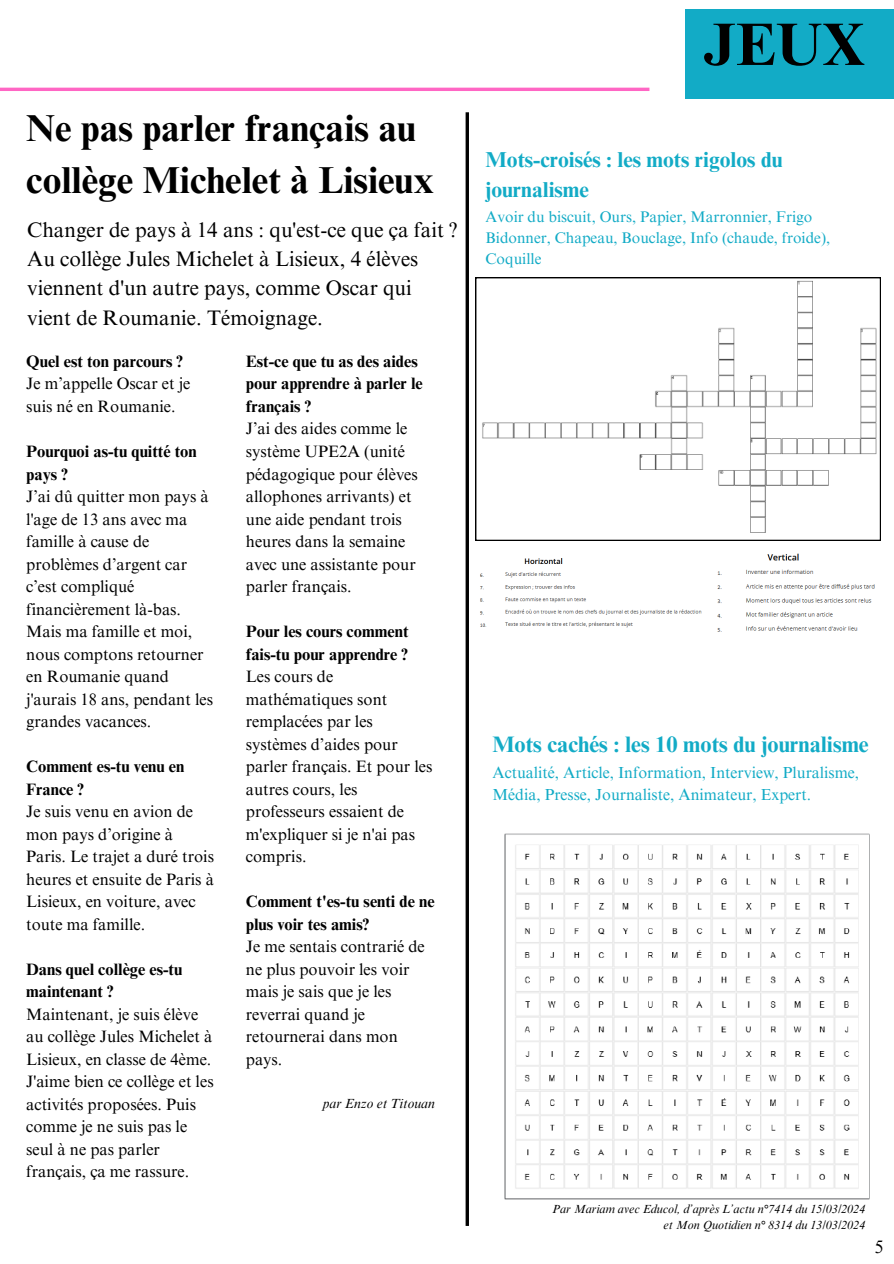
<style>
.page{position:relative;width:894px;height:1264px;background:#fff}
.page>*{position:absolute;margin:0;border:0;box-sizing:border-box;transform-origin:0 0}
.t1{font:700 60px "Times NRMT Pro";color:#000}
.t2{font:700 37.5px/51.8px "Times NRMT Pro";color:#000}
.t3{font:700 22.35px "Times NRMT Pro";color:#12abc6}
.t4{font:700 21.6px/30px "Times NRMT Pro";color:#12abc6}
.t5{font:21px/29.2px "Times NRMT Pro";color:#000}
.t6{font:18px "Times NRMT Pro";color:#000}
.t7{font:16.5px/22.5px "Times NRMT Pro";color:#000}
.t8{font:700 16.5px/22.5px "Times NRMT Pro";color:#000}
.t9{font:16.05px/21.6px "Times NRMT Pro";color:#12abc6}
.t10{font:15.45px/20.9px "Times NRMT Pro";color:#12abc6}
.t11{font:italic 13.5px "Times NRMT Pro";color:#000}
.t12{font:italic 12px/16px "Times NRMT Pro";color:#000;text-align:right}
</style>
<div class="page">
<hr style="left:0;top:88px;width:649px;height:3px;background:#ff66c4">
<svg style="left:465px;top:112px;width:4px;height:1113px;background:#272727"></svg>
<img style="left:504px;top:833px;width:366px;height:367px">
<svg style="left:475px;top:277px;width:405px;height:263px"></svg>
<div style="left:685px;top:9px;width:208px;height:89px;background:#12abc6"></div>
<img style="left:717px;top:553px;width:158px;height:79px">
<img style="left:480px;top:558px;width:222px;height:70px">
<h2 class="t2" style="left:26px;top:107px;width:409px">Ne pas parler français au collège Michelet à Lisieux</h2>
<p class="t5" style="left:27px;top:217px;width:431px">Changer de pays à 14 ans : qu'est-ce que ça fait ?<br>Au collège Jules Michelet à Lisieux, 4 élèves viennent d'un autre pays, comme Oscar qui vient de Roumanie. Témoignage.</p>
<p class="t8" style="left:26px;top:352px;width:158px">Quel est ton parcours ?</p>
<p class="t7" style="left:26px;top:374px;width:166px">Je m’appelle Oscar et je suis né en Roumanie.</p>
<p class="t8" style="left:26px;top:442px;width:172px">Pourquoi as-tu quitté ton pays ?</p>
<p class="t7" style="left:26px;top:487px;width:188px">J’ai dû quitter mon pays à l'age de 13 ans avec ma famille à cause de problèmes d’argent car c’est compliqué financièrement là-bas.<br>Mais ma famille et moi, nous comptons retourner en Roumanie quand j'aurais 18 ans, pendant les grandes vacances.</p>
<p class="t8" style="left:26px;top:757px;width:160px">Comment es-tu venu en<br>France ?</p>
<p class="t7" style="left:26px;top:802px;width:189px">Je suis venu en avion de mon pays d’origine à<br>Paris. Le trajet a duré trois heures et ensuite de Paris à<br>Lisieux, en voiture, avec toute ma famille.</p>
<p class="t8" style="left:26px;top:959px;width:157px">Dans quel collège es-tu maintenant ?</p>
<p class="t7" style="left:26px;top:1004px;width:189px">Maintenant, je suis élève au collège Jules Michelet à<br>Lisieux, en classe de 4ème.<br>J'aime bien ce collège et les activités proposées. Puis comme je ne suis pas le seul à ne pas parler français, ça me rassure.</p>
<p class="t8" style="left:246px;top:352px;width:178px">Est-ce que tu as des aides pour apprendre à parler le français ?</p>
<p class="t7" style="left:246px;top:419px;width:173px">J’ai des aides comme le système UPE2A (unité pédagogique pour élèves allophones arrivants) et une aide pendant trois heures dans la semaine avec une assistante pour parler français.</p>
<p class="t8" style="left:246px;top:622px;width:164px">Pour les cours comment fais-tu pour apprendre ?</p>
<p class="t7" style="left:246px;top:667px;width:188px">Les cours de mathématiques sont remplacées par les systèmes d’aides pour parler français. Et pour les autres cours, les professeurs essaient de m'expliquer si je n'ai pas compris.</p>
<p class="t8" style="left:246px;top:892px;width:190px">Comment t'es-tu senti de ne plus voir tes amis?</p>
<p class="t7" style="left:246px;top:937px;width:180px">Je me sentais contrarié de ne plus pouvoir les voir mais je sais que je les reverrai quand je retournerai dans mon pays.</p>
<p class="t11" style="left:323px;top:1097px;width:113px">par Enzo et Titouan</p>
<h1 class="t1" style="left:702px;top:22px;width:164px">JEUX</h1>
<h3 class="t4" style="left:485px;top:147px;width:298px">Mots-croisés : les mots rigolos du journalisme</h3>
<p class="t10" style="left:485px;top:208px;width:346px">Avoir du biscuit, Ours, Papier, Marronnier, Frigo<br>Bidonner, Chapeau, Bouclage, Info (chaude, froide),<br>Coquille</p>
<h3 class="t3" style="left:492px;top:735px;width:378px">Mots cachés : les 10 mots du journalisme</h3>
<p class="t9" style="left:492px;top:763px;width:368px">Actualité, Article, Information, Interview, Pluralisme,<br>Média, Presse, Journaliste, Animateur, Expert.</p>
<p class="t12" style="left:552px;top:1202px;width:314px">Par Mariam avec Educol, d’après L’actu n°7414 du 15/03/2024 et Mon Quotidien n° 8314 du 13/03/2024</p>
<p class="t6" style="left:874px;top:1239px;width:10px">5</p>
</div>
